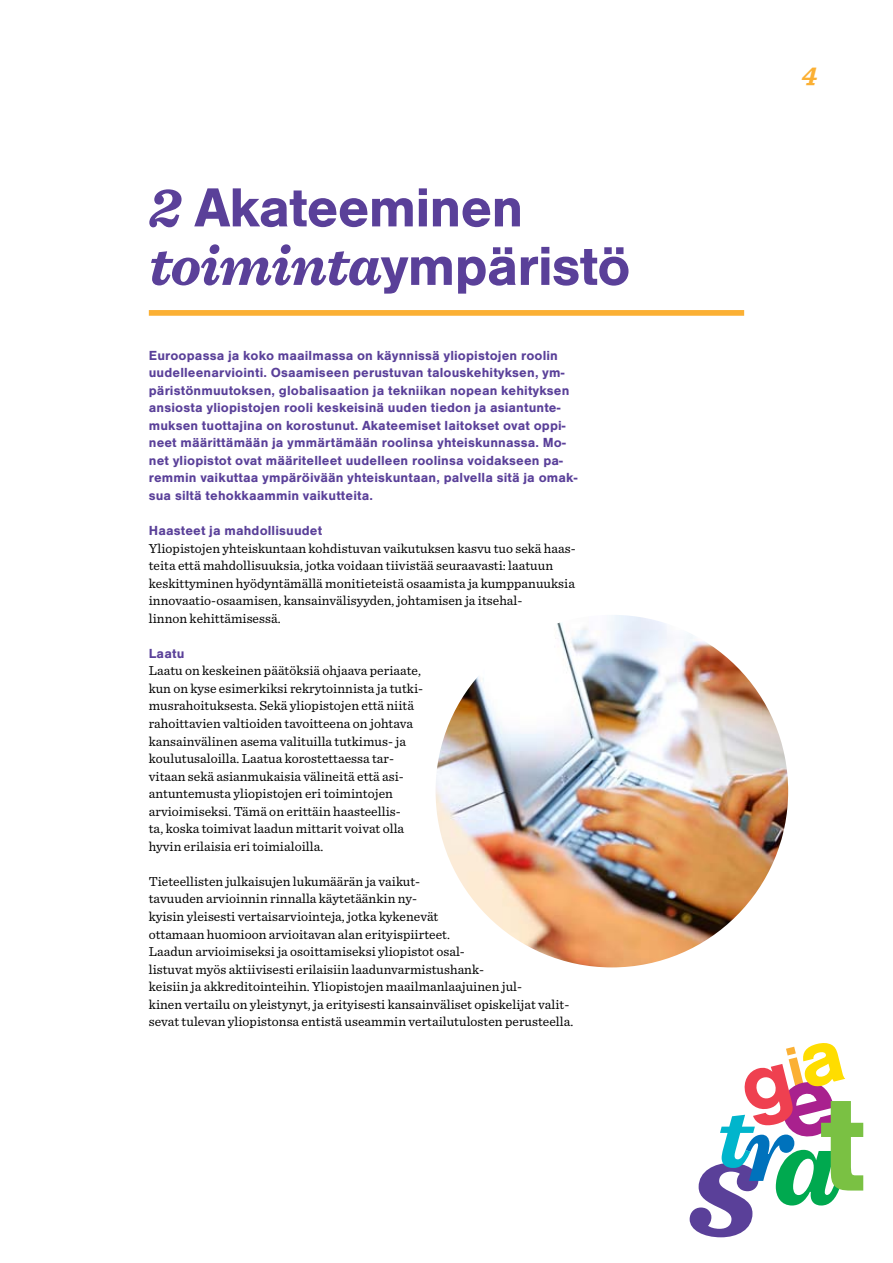
<style>
.page{position:relative;width:893px;height:1263px;background:#fff}
.page>*{position:absolute;margin:0;border:0;box-sizing:border-box;transform-origin:0 0}
.t1{font:700 57px/58.5px "Nimbus San T";letter-spacing:-.02em;color:#5a4099}
.t2{font:italic 700 27px "Sentinel";color:#fbb034}
.t3{font:13.65px/17.5px "Sentinel";letter-spacing:.005em;color:#000}
.t4{font:700 13.65px/17.5px "Nimbus San T";letter-spacing:.01em;color:#5a4099}
.s1{font-family:"Sentinel";font-style:italic}
</style>
<div class="page">
<svg style="left:690px;top:1043px;width:173px;height:194px"></svg>
<div style="left:149px;top:310px;width:595px;height:6px;background:#fbb034"></div>
<img style="left:436px;top:615px;width:352px;height:352px;border-radius:176px">
<h1 class="t1" style="left:149px;top:179px;width:483px"><span class="s1">2</span> Akateeminen <span class="s1">toiminta</span>ympäristö</h1>
<p class="t4" style="left:149px;top:346px;width:430px">Euroopassa ja koko maailmassa on käynnissä yliopistojen roolin uudelleenarviointi. Osaamiseen perustuvan talouskehityksen, ym&shy;päristönmuutoksen, globalisaation ja tekniikan nopean kehityksen ansiosta yliopistojen rooli keskeisinä uuden tiedon ja asiantunte&shy;muksen tuottajina on korostunut. Akateemiset laitokset ovat oppi&shy;neet määrittämään ja ymmärtämään roolinsa yhteiskunnassa. Mo&shy;net yliopistot ovat määritelleet uudelleen roolinsa voidakseen pa&shy;remmin vaikuttaa ympäröivään yhteiskuntaan, palvella sitä ja omak&shy;sua siltä tehokkaammin vaikutteita.</p>
<p class="t4" style="left:149px;top:522px;width:175px">Haasteet ja mahdollisuudet</p>
<p class="t3" style="left:149px;top:538px;width:428px">Yliopistojen yhteiskuntaan kohdistuvan vaikutuksen kasvu tuo sekä haas&shy;teita että mahdollisuuksia, jotka voidaan tiivistää seuraavasti: laatuun keskittyminen hyödyntämällä monitieteistä osaamista ja kumppanuuksia innovaatio-osaamisen, kansainvälisyyden, johtamisen ja itsehal-<br>linnon kehittämisessä.</p>
<p class="t4" style="left:149px;top:645px;width:37px">Laatu</p>
<p class="t3" style="left:149px;top:661px;width:276px">Laatu on keskeinen päätöksiä ohjaava periaate, kun on kyse esimerkiksi rekrytoinnista ja tutki&shy;musrahoituksesta. Sekä yliopistojen että niitä rahoittavien valtioiden tavoitteena on johtava kansainvälinen asema valituilla tutkimus- ja koulutusaloilla. Laatua korostettaessa tar&shy;vitaan sekä asianmukaisia välineitä että asi&shy;antuntemusta yliopistojen eri toimintojen arvioimiseksi. Tämä on erittäin haasteellis-<br>ta, koska toimivat laadun mittarit voivat olla hyvin erilaisia eri toimialoilla.</p>
<p class="t3" style="left:149px;top:872px;width:426px">Tieteellisten julkaisujen lukumäärän ja vaikut-<br>tavuuden arvioinnin rinnalla käytetäänkin ny-<br>kyisin yleisesti vertaisarviointeja, jotka kykenevät<br>ottamaan huomioon arvioitavan alan erityispiirteet.<br>Laadun arvioimiseksi ja osoittamiseksi yliopistot osal-<br>listuvat myös aktiivisesti erilaisiin laadunvarmistushank-<br>keisiin ja akkreditointeihin. Yliopistojen maailmanlaajuinen jul-<br>kinen vertailu on yleistynyt, ja erityisesti kansainväliset opiskelijat valit&shy;sevat tulevan yliopistonsa entistä useammin vertailutulosten perusteella.</p>
<h2 class="t2" style="left:802px;top:53px;width:17px">4</h2>
</div>
